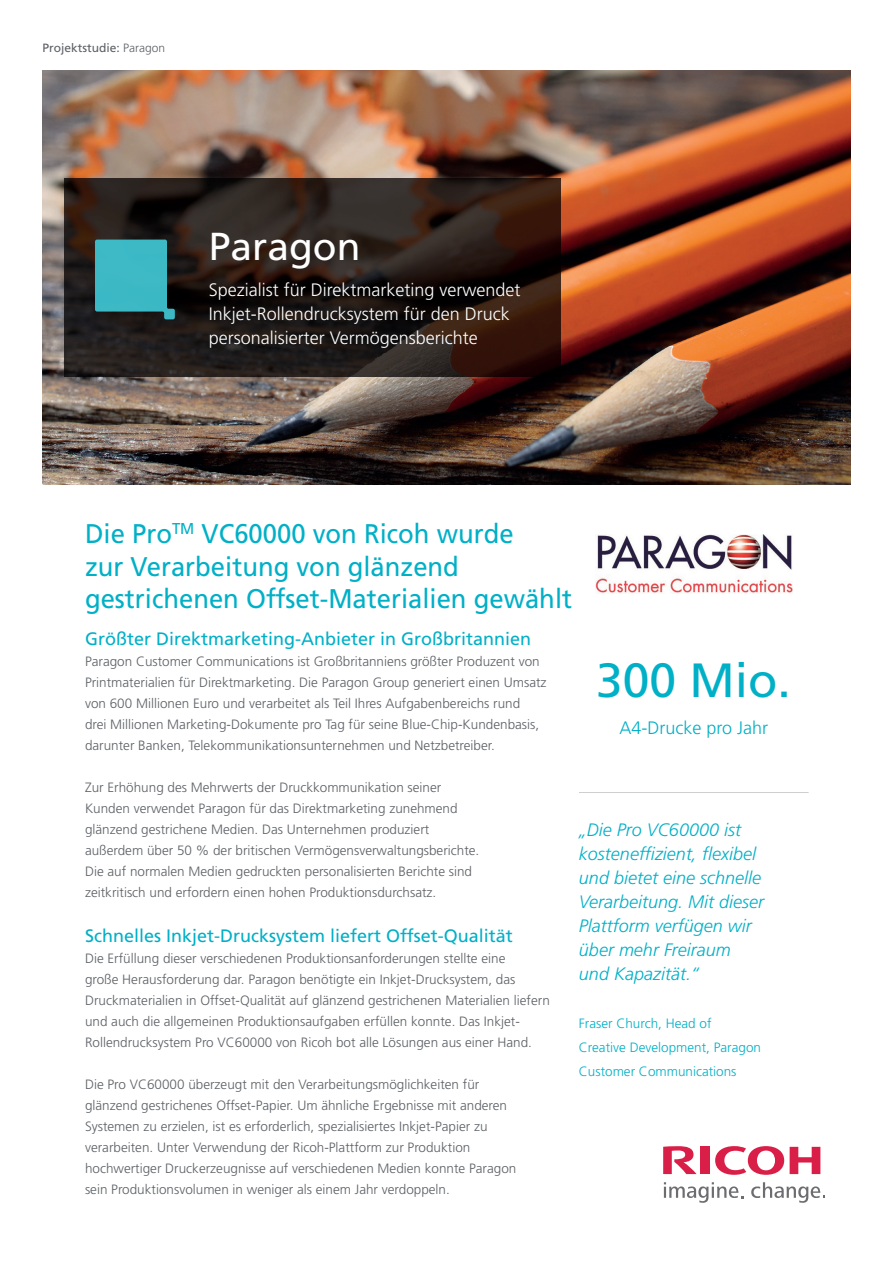
<style>
.page{position:relative;width:893px;height:1263px;background:#fff}
.page>*{position:absolute;margin:0;border:0;box-sizing:border-box;transform-origin:0 0}
.t1{font:48px "Frutiger LT Std";color:#00b0c7}
.t2{font:39px "Frutiger LT Std";color:#fff}
.t3{font:27px/32.4px "Frutiger LT Std";color:#00b0c7;scale:.95 1}
.t4{font:italic 300 18px/24px "Frutiger LT Std";color:#00b0c7}
.t5{font:300 18px/24px "Frutiger LT Std";color:#fff}
.t6{font:18px "Frutiger LT Std";color:#00b0c7}
.t7{font:300 18px "Frutiger LT Std";color:#00b0c7}
.t8{font:300 13.5px/21px "Frutiger LT Std";color:#5c6065}
.t9{font:300 13.5px/24px "Frutiger LT Std";color:#00b0c7}
.t10{font:12px "Frutiger LT Std";color:#5c6065}
.s1{font-weight:300}
</style>
<div class="page">
<img style="left:43px;top:71px;width:807px;height:413px">
<svg style="left:715px;top:1146px;width:69px;height:29px"></svg>
<svg style="left:790px;top:1147px;width:30px;height:27px"></svg>
<div style="left:701px;top:1147px;width:9px;height:27px;background:#d91e47"></div>
<svg style="left:663px;top:1146px;width:34px;height:28px"></svg>
<svg style="left:664px;top:1182px;width:79px;height:21px"></svg>
<svg style="left:751px;top:1182px;width:74px;height:21px"></svg>
<hr style="left:579px;top:792px;width:230px;height:1px;background:#d0ced0">
<svg style="left:65px;top:178px;width:496px;height:199px;background:#271b17"></svg>
<svg style="left:95px;top:240px;width:80px;height:79px;background:#359ca6"></svg>
<img style="left:596px;top:534px;width:196px;height:59px">
<p class="t10" style="left:43px;top:40px;width:124px">Projektstudie: <span class="s1">Paragon</span></p>
<p class="t2" style="left:209px;top:224px;width:153px">Paragon</p>
<p class="t5" style="left:209px;top:278px;width:313px">Spezialist für Direktmarketing verwendet<br>Inkjet-Rollendrucksystem für den Druck personalisierter Vermögensberichte</p>
<p class="t3" style="left:85px;top:518px;width:514px">Die Pro<sup>TM</sup> VC60000 von Ricoh wurde<br>zur Verarbeitung von glänzend gestrichenen Offset-Materialien gewählt</p>
<p class="t6" style="left:85px;top:628px;width:448px">Größter Direktmarketing-Anbieter in Großbritannien</p>
<p class="t8" style="left:85px;top:651px;width:463px">Paragon Customer Communications ist Großbritanniens größter Produzent von Printmaterialien für Direktmarketing. Die Paragon Group generiert einen Umsatz von 600 Millionen Euro und verarbeitet als Teil Ihres Aufgabenbereichs rund<br>drei Millionen Marketing-Dokumente pro Tag für seine Blue-Chip-Kundenbasis, darunter Banken, Telekommunikationsunternehmen und Netzbetreiber.</p>
<p class="t8" style="left:85px;top:777px;width:396px">Zur Erhöhung des Mehrwerts der Druckkommunikation seiner Kunden verwendet Paragon für das Direktmarketing zunehmend glänzend gestrichene Medien. Das Unternehmen produziert außerdem über 50 % der britischen Vermögensverwaltungsberichte.<br>Die auf normalen Medien gedruckten personalisierten Berichte sind zeitkritisch und erfordern einen hohen Produktionsdurchsatz.</p>
<p class="t6" style="left:85px;top:925px;width:429px">Schnelles Inkjet-Drucksystem liefert Offset-Qualität</p>
<p class="t8" style="left:85px;top:948px;width:466px">Die Erfüllung dieser verschiedenen Produktionsanforderungen stellte eine<br>große Herausforderung dar. Paragon benötigte ein Inkjet-Drucksystem, das Druckmaterialien in Offset-Qualität auf glänzend gestrichenen Materialien liefern und auch die allgemeinen Produktionsaufgaben erfüllen konnte. Das Inkjet-Rollendrucksystem Pro VC60000 von Ricoh bot alle Lösungen aus einer Hand.</p>
<p class="t8" style="left:85px;top:1074px;width:433px">Die Pro VC60000 überzeugt mit den Verarbeitungsmöglichkeiten für glänzend gestrichenes Offset-Papier. Um ähnliche Ergebnisse mit anderen Systemen zu erzielen, ist es erforderlich, spezialisiertes Inkjet-Papier zu verarbeiten. Unter Verwendung der Ricoh-Plattform zur Produktion hochwertiger Druckerzeugnisse auf verschiedenen Medien konnte Paragon sein Produktionsvolumen in weniger als einem Jahr verdoppeln.</p>
<p class="t1" style="left:596px;top:652px;width:196px">300 Mio.</p>
<p class="t7" style="left:619px;top:718px;width:150px">A4-Drucke pro Jahr</p>
<p class="t4" style="left:579px;top:818px;width:187px">„Die Pro VC60000 ist kosteneffizient, flexibel und bietet eine schnelle<br>Verarbeitung. Mit dieser<br>Plattform verfügen wir über mehr Freiraum und Kapazität.“</p>
<p class="t9" style="left:579px;top:1011px;width:184px">Fraser Church, Head of<br>Creative Development, Paragon<br>Customer Communications</p>
</div>
